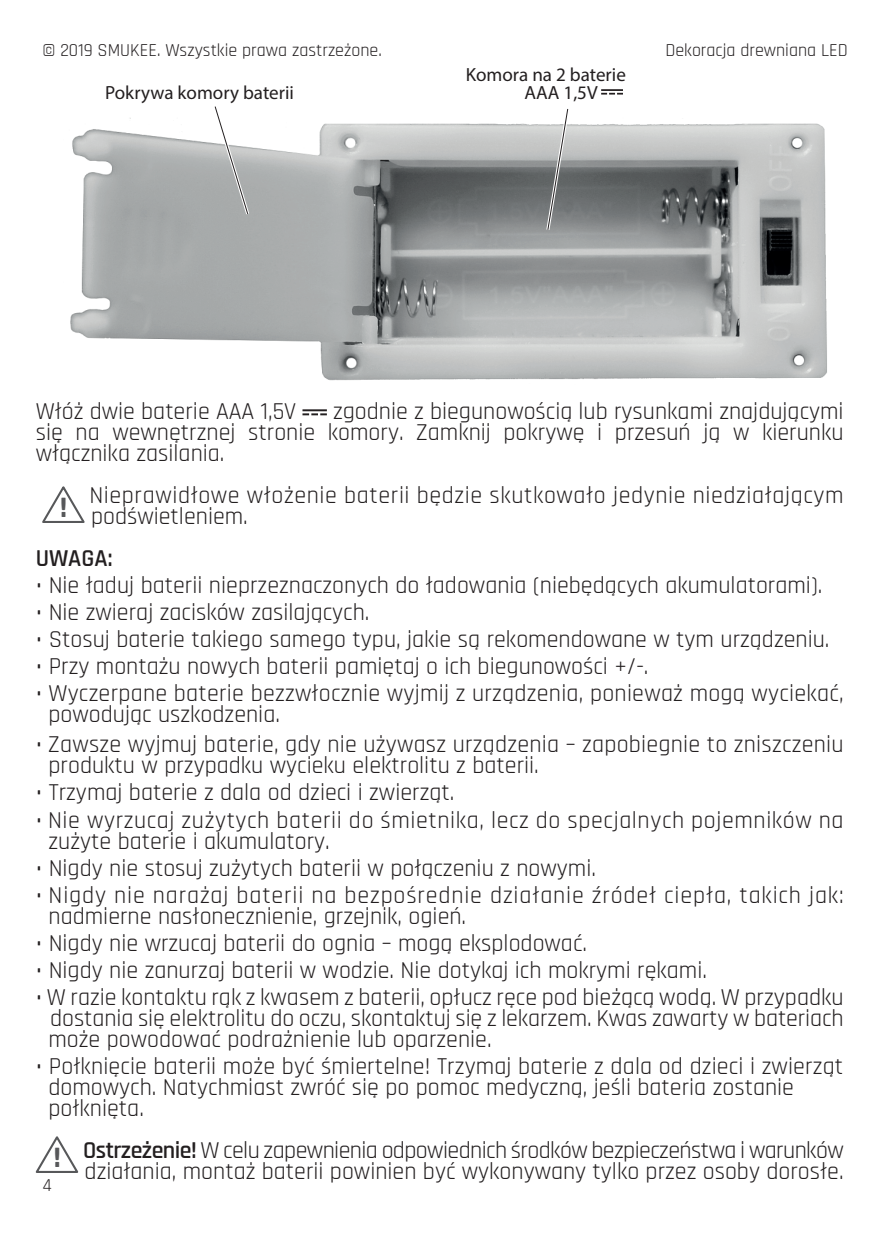
<style>
.page{position:relative;width:893px;height:1234px;background:#fff}
.page>*{position:absolute;margin:0;border:0;box-sizing:border-box;transform-origin:0 0}
.t1{font:24px/21px "Rajdhani";color:#231f20}
.t2{font:24px/21px "Rajdhani";letter-spacing:.025em;color:#231f20}
.t3{font:24px/21px "Rajdhani";letter-spacing:.035em;color:#231f20}
.t4{font:600 24px "Rajdhani";color:#231f20}
.t5{font:19.2px "Myriad Pro";color:#231f20}
.t6{font:18px "Rajdhani";color:#231f20}
.s1{font-weight:600}
</style>
<div class="page">
<hr style="left:302px;top:409px;width:25px;height:2px;background:#231f20">
<svg style="left:302px;top:413px;width:25px;height:2px"></svg>
<svg style="left:42px;top:486px;width:43px;height:37px"></svg>
<svg style="left:36px;top:1136px;width:42px;height:36px"></svg>
<img style="left:70px;top:118px;width:757px;height:263px">
<hr style="left:601px;top:89px;width:22px;height:2px;background:#231f20">
<svg style="left:601px;top:93px;width:22px;height:2px"></svg>
<svg style="left:544px;top:109px;width:27px;height:124px;background:#a1a3a3"></svg>
<svg style="left:211px;top:106px;width:41px;height:112px"></svg>
<p class="t6" style="left:43px;top:40px;width:341px">© 2019 SMUKEE. Wszystkie prawa zastrzeżone.</p>
<p class="t6" style="left:665px;top:40px;width:184px">Dekoracja drewniana LED</p>
<p class="t5" style="left:466px;top:63px;width:162px">Komora na 2 baterie</p>
<p class="t5" style="left:105px;top:81px;width:190px">Pokrywa komory baterii</p>
<p class="t5" style="left:524px;top:81px;width:75px">AAA 1,5V</p>
<p class="t1" style="left:36px;top:402px;width:809px;text-align:justify;text-indent:297px">zgodnie z biegunowością lub rysunkami znajdującymi się na wewnętrznej stronie komory. Zamknij pokrywę i przesuń ją w kierunku włącznika zasilania.</p>
<p class="t2" style="left:60px;top:486px;width:785px;text-indent:29px">Nieprawidłowe włożenie baterii będzie skutkowało jedynie niedziałającym <sup>!</sup> podświetleniem.</p>
<p class="t4" style="left:36px;top:544px;width:78px">UWAGA:</p>
<p class="t1" style="left:36px;top:576px;width:788px">• Nie ładuj baterii nieprzeznaczonych do ładowania (niebędących akumulatorami).</p>
<p class="t1" style="left:36px;top:603px;width:335px">• Nie zwieraj zacisków zasilających.</p>
<p class="t1" style="left:36px;top:630px;width:795px">• Stosuj baterie takiego samego typu, jakie są rekomendowane w tym urządzeniu.</p>
<p class="t1" style="left:36px;top:657px;width:614px">• Przy montażu nowych baterii pamiętaj o ich biegunowości +/-.</p>
<p class="t1" style="left:49px;top:684px;width:797px;text-indent:-13px">• Wyczerpane baterie bezzwłocznie wyjmij z urządzenia, ponieważ mogą wyciekać, powodując uszkodzenia.</p>
<p class="t1" style="left:49px;top:735px;width:797px;text-indent:-13px">• Zawsze wyjmuj baterie, gdy nie używasz urządzenia – zapobiegnie to zniszczeniu produktu w przypadku wycieku elektrolitu z baterii.</p>
<p class="t1" style="left:36px;top:783px;width:420px">• Trzymaj baterie z dala od dzieci i zwierząt.</p>
<p class="t2" style="left:49px;top:810px;width:797px;text-indent:-13px">• Nie wyrzucaj zużytych baterii do śmietnika, lecz do specjalnych pojemników na zużyte baterie i akumulatory.</p>
<p class="t1" style="left:36px;top:858px;width:562px">• Nigdy nie stosuj zużytych baterii w połączeniu z nowymi.</p>
<p class="t3" style="left:49px;top:885px;width:797px;text-indent:-13px">• Nigdy nie narażaj baterii na bezpośrednie działanie źródeł ciepła, takich jak: nadmierne nasłonecznienie, grzejnik, ogień.</p>
<p class="t1" style="left:36px;top:933px;width:553px">• Nigdy nie wrzucaj baterii do ognia – mogą eksplodować.</p>
<p class="t1" style="left:36px;top:960px;width:673px">• Nigdy nie zanurzaj baterii w wodzie. Nie dotykaj ich mokrymi rękami.</p>
<p class="t1" style="left:49px;top:987px;width:797px;text-align:justify;text-indent:-13px">• W razie kontaktu rąk z kwasem z baterii, opłucz ręce pod bieżącą wodą. W przypadku dostania się elektrolitu do oczu, skontaktuj się z lekarzem. Kwas zawarty w bateriach może powodować podrażnienie lub oparzenie.</p>
<p class="t1" style="left:49px;top:1056px;width:796px;text-indent:-13px">• Połknięcie baterii może być śmiertelne! Trzymaj baterie z dala od dzieci i zwierząt domowych. Natychmiast zwróć się po pomoc medyczną, jeśli bateria zostanie połknięta.</p>
<p class="t1" style="left:54px;top:1140px;width:791px;text-align:right"><span class="s1">Ostrzeżenie!</span> W celu zapewnienia odpowiednich środków bezpieczeństwa i warunków<br><sup>!</sup> działania, montaż baterii powinien być wykonywany tylko przez osoby dorosłe.</p>
<p class="t1" style="left:36px;top:402px;width:262px">Włóż dwie baterie AAA 1,5V</p>
<p class="t6" style="left:43px;top:1175px;width:11px">4</p>
</div>
